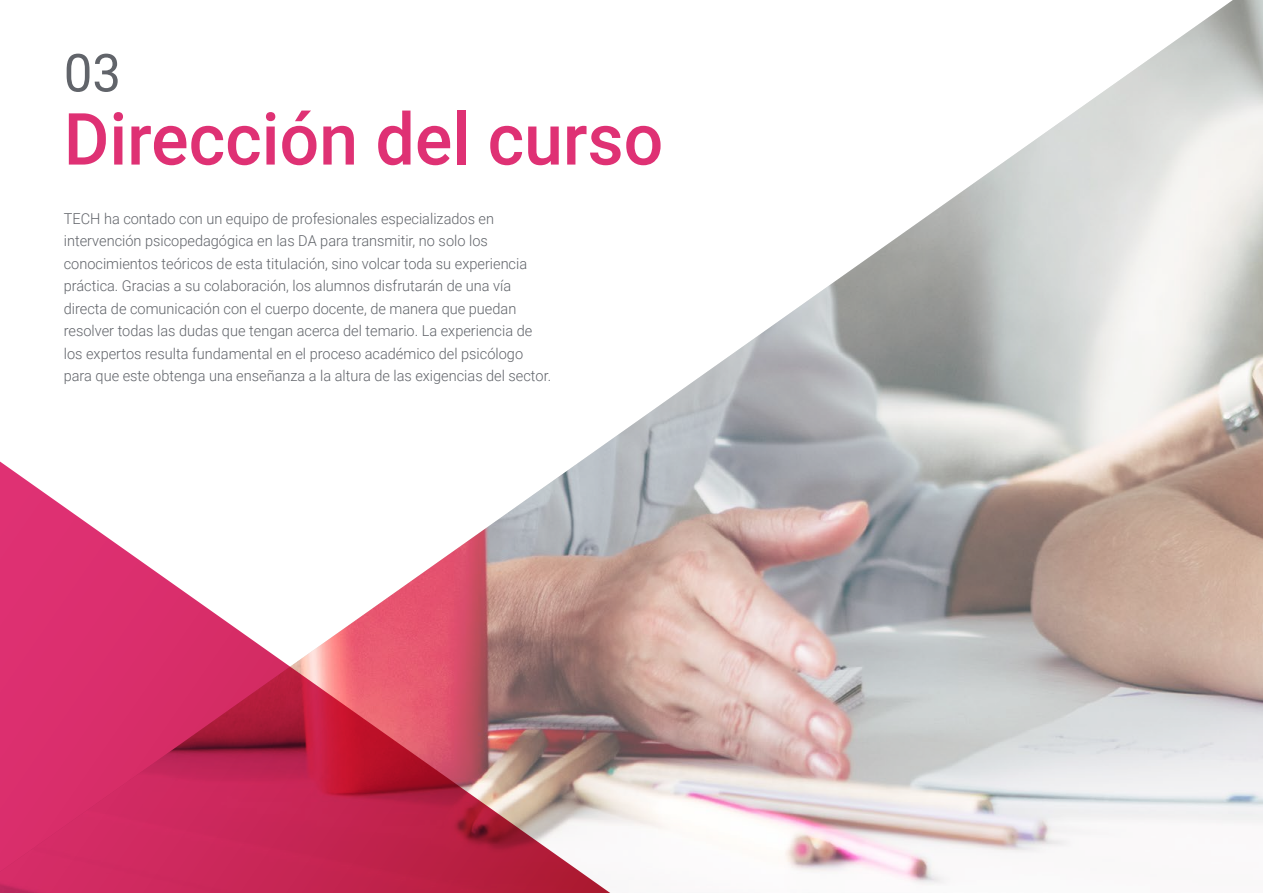
<style>
.page{position:relative;width:1263px;height:893px;background:#fff}
.page>*{position:absolute;margin:0;border:0;box-sizing:border-box;transform-origin:0 0}
.t1{font:500 72px "Roboto";color:#df3174}
.t2{font:52.5px "Roboto";color:#61646a}
.t3{font:300 15px/22.5px "Roboto";color:#61646a}
</style>
<div class="page">
<img style="left:602px;top:0;width:661px;height:885px">
<svg style="left:0;top:446px;width:640px;height:447px"></svg>
<h2 class="t2" style="left:64px;top:36px;width:59px">03</h2>
<h1 class="t1" style="left:64px;top:89px;width:601px">Dirección del curso</h1>
<p class="t3" style="left:64px;top:207px;width:489px">TECH ha contado con un equipo de profesionales especializados en intervención psicopedagógica en las DA para transmitir, no solo los conocimientos teóricos de esta titulación, sino volcar toda su experiencia práctica. Gracias a su colaboración, los alumnos disfrutarán de una vía directa de comunicación con el cuerpo docente, de manera que puedan resolver todas las dudas que tengan acerca del temario. La experiencia de los expertos resulta fundamental en el proceso académico del psicólogo para que este obtenga una enseñanza a la altura de las exigencias del sector.</p>
</div>
